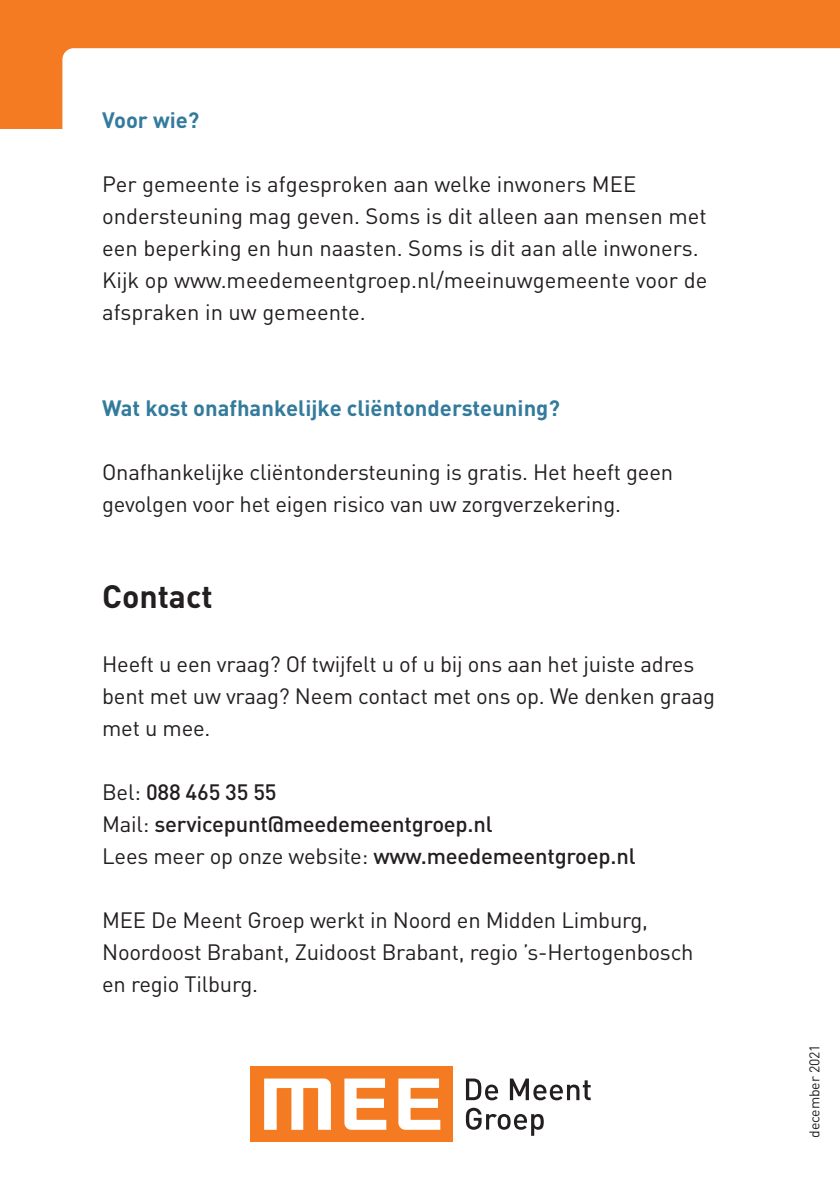
<style>
.page{position:relative;width:840px;height:1191px;background:#fff}
.page>*{position:absolute;margin:0;border:0;box-sizing:border-box;transform-origin:0 0}
.Kop{font:700 32px "DIN";color:#231f20}
.Tekst{font:22px/32px "DIN";letter-spacing:-.01em;color:#231f20}
.Tussen_kop{font:700 22px "DIN";color:#337b9c}
.Tekst-2{font:500 22px "DIN";letter-spacing:-.01em;color:#231f20}
.t1{font:14px "DIN";letter-spacing:-.01em;color:#231f20}
.s1{font-weight:400}
.s2{font-weight:500}
</style>
<div class="page">
<div style="left:0;top:0;width:839px;height:128px;background:#f47b21"></div>
<div style="left:62px;top:48px;width:777px;height:81px;background:#fff"></div>
<div style="left:250px;top:1066px;width:202px;height:76px;background:#f47b21"></div>
<svg style="left:264px;top:1078px;width:67px;height:51px"></svg>
<svg style="left:344px;top:1078px;width:42px;height:51px"></svg>
<svg style="left:398px;top:1078px;width:42px;height:51px"></svg>
<svg style="left:465px;top:1078px;width:33px;height:22px"></svg>
<svg style="left:509px;top:1078px;width:81px;height:22px"></svg>
<svg style="left:465px;top:1107px;width:78px;height:28px"></svg>
<h4 class="Tussen_kop" style="left:102px;top:106px;width:99px">Voor wie?</h4>
<p class="Tekst" style="left:102px;top:168px;width:535px">Per gemeente is afgesproken aan welke inwoners MEE</p>
<p class="Tekst" style="left:102px;top:200px;width:605px">ondersteuning mag geven. Soms is dit alleen aan mensen met een beperking en hun naasten. Soms is dit aan alle inwoners.</p>
<p class="Tekst" style="left:102px;top:264px;width:606px">Kijk op www.meedemeentgroep.nl/meeinuwgemeente voor de afspraken in uw gemeente.</p>
<h4 class="Tussen_kop" style="left:102px;top:394px;width:459px">Wat kost onafhankelijke cliëntondersteuning?</h4>
<p class="Tekst" style="left:102px;top:456px;width:572px">Onafhankelijke cliëntondersteuning is gratis. Het heeft geen gevolgen voor het eigen risico van uw zorgverzekering.</p>
<h3 class="Kop" style="left:102px;top:576px;width:112px">Contact</h3>
<p class="Tekst" style="left:102px;top:648px;width:614px">Heeft u een vraag? Of twijfelt u of u bij ons aan het juiste adres bent met uw vraag? Neem contact met ons op. We denken graag met u mee.</p>
<p class="Tekst-2" style="left:102px;top:778px;width:176px"><span class="s1">Bel:</span> 088 465 35 55</p>
<p class="Tekst-2" style="left:102px;top:810px;width:392px"><span class="s1">Mail:</span> servicepunt@meedemeentgroep.nl</p>
<p class="Tekst" style="left:102px;top:840px;width:534px">Lees meer op onze website: <span class="s2">www.meedemeentgroep.nl</span></p>
<p class="Tekst" style="left:102px;top:904px;width:592px">MEE De Meent Groep werkt in Noord en Midden Limburg,<br>Noordoost Brabant, Zuidoost Brabant, regio ’s-Hertogenbosch en regio Tilburg.</p>
<p class="t1" style="left:805px;top:1137px;width:95px;rotate:-90deg">december 2021</p>
</div>
